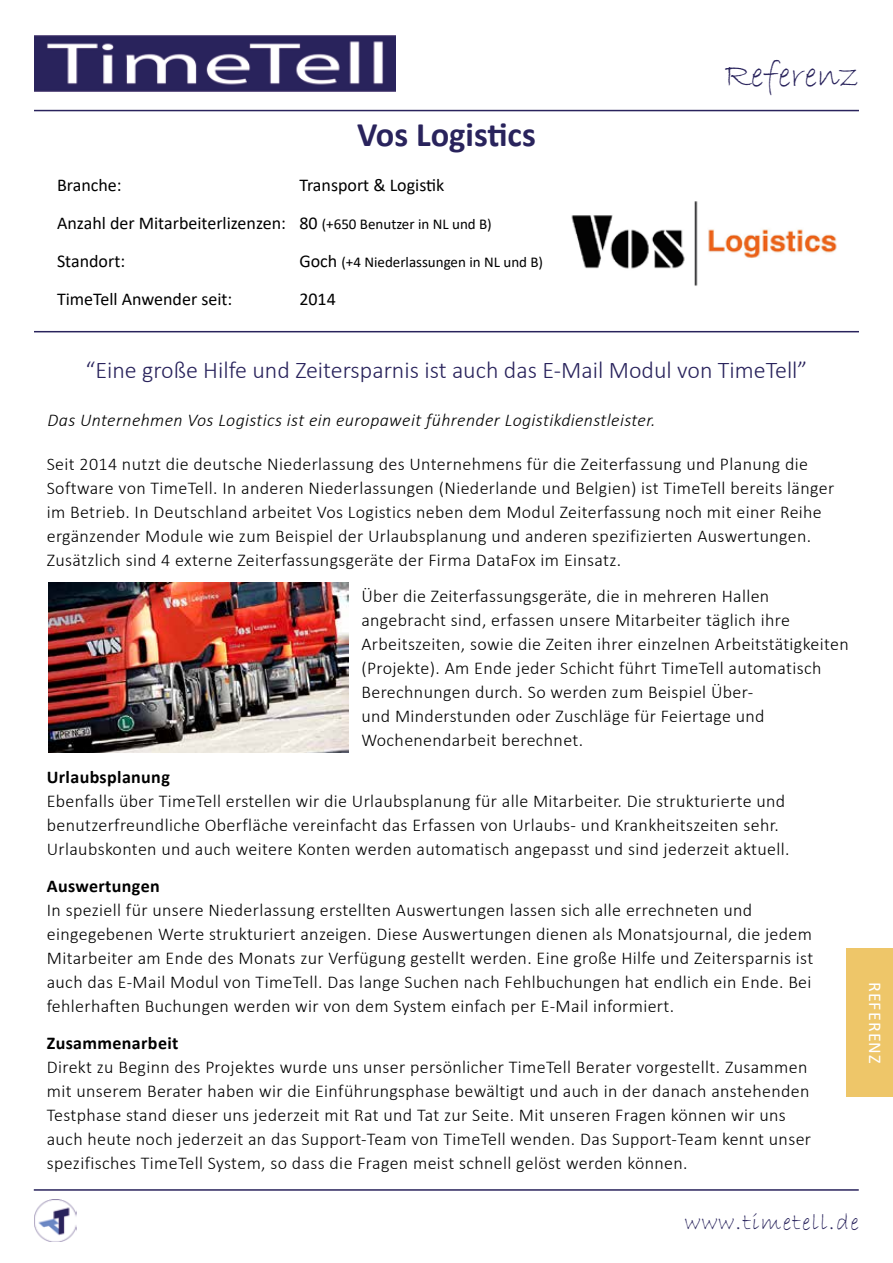
<style>
.page{position:relative;width:893px;height:1263px;background:#fff}
.page>*{position:absolute;margin:0;border:0;box-sizing:border-box;transform-origin:0 0}
.t1{font:36px "Bradley Hand ITC";color:#29235c}
.t2{font:700 34.5px "Calibri";color:#29235c}
.t3{font:300 24px "Calibri";color:#29235c}
.t4{font:24px "Bradley Hand ITC";letter-spacing:.05em;color:#29235c}
.t5{font:300 18px/24px "Calibri";letter-spacing:.02em;color:#000}
.t6{font:18px/38.2px "Calibri";color:#000}
.t7{font:italic 300 18px "Calibri";letter-spacing:.02em;color:#000}
.t8{font:700 18px "Calibri";letter-spacing:.02em;color:#000}
.t9{font:18px "Calibri";letter-spacing:.06em;color:#fff}
.t10{font:15px "Calibri";color:#000}
.s1{font-size:15px}
.s2{font-size:18px}
</style>
<div class="page">
<img style="left:34px;top:35px;width:361px;height:56px">
<hr style="left:34px;top:110px;width:825px;height:1px;background:#29235c">
<hr style="left:34px;top:1189px;width:825px;height:2px;background:#29235c">
<hr style="left:34px;top:331px;width:825px;height:1px;background:#29235c">
<div style="left:846px;top:948px;width:47px;height:149px;background:#eec669"></div>
<img style="left:34px;top:1199px;width:43px;height:43px">
<img style="left:571px;top:201px;width:266px;height:85px">
<img style="left:48px;top:583px;width:301px;height:170px">
<h2 class="t2" style="left:357px;top:110px;width:180px">Vos Logistics</h2>
<p class="t6" style="left:57px;top:165px;width:436px;text-indent:242px">Transport &amp; Logistik<br>Anzahl der Mitarbeiterlizenzen: 80 <span class="s1">(+650 Benutzer in NL und B)<br></span>Standort:</p>
<p class="t6" style="left:57px;top:165px;width:66px">Branche:</p>
<p class="t10" style="left:299px;top:252px;width:245px"><span class="s2">Goch</span> (+4 Niederlassungen in NL und B)</p>
<p class="t6" style="left:57px;top:280px;width:177px">TimeTell Anwender seit:</p>
<p class="t6" style="left:299px;top:280px;width:38px">2014</p>
<h1 class="t1" style="left:724px;top:52px;width:136px">Referenz</h1>
<h3 class="t3" style="left:86px;top:355px;width:723px">“Eine große Hilfe und Zeitersparnis ist auch das E-Mail Modul von TimeTell”</h3>
<p class="t7" style="left:48px;top:409px;width:609px">Das Unternehmen Vos Logistics ist ein europaweit führender Logistikdienstleister.</p>
<p class="t5" style="left:47px;top:451px;width:789px">Seit 2014 nutzt die deutsche Niederlassung des Unternehmens für die Zeiterfassung und Planung die Software von TimeTell. In anderen Niederlassungen (Niederlande und Belgien) ist TimeTell bereits länger im Betrieb. In Deutschland arbeitet Vos Logistics neben dem Modul Zeiterfassung noch mit einer Reihe ergänzender Module wie zum Beispiel der Urlaubsplanung und anderen spezifizierten Auswertungen.<br>Zusätzlich sind 4 externe Zeiterfassungsgeräte der Firma DataFox im Einsatz.</p>
<p class="t5" style="left:361px;top:584px;width:489px">Über die Zeiterfassungsgeräte, die in mehreren Hallen angebracht sind, erfassen unsere Mitarbeiter täglich ihre Arbeitszeiten, sowie die Zeiten ihrer einzelnen Arbeitstätigkeiten (Projekte). Am Ende jeder Schicht führt TimeTell automatisch Berechnungen durch. So werden zum Beispiel Über-<br>und Minderstunden oder Zuschläge für Feiertage und Wochenendarbeit berechnet.</p>
<p class="t8" style="left:47px;top:764px;width:125px">Urlaubsplanung</p>
<p class="t5" style="left:47px;top:789px;width:744px">Ebenfalls über TimeTell erstellen wir die Urlaubsplanung für alle Mitarbeiter. Die strukturierte und benutzerfreundliche Oberfläche vereinfacht das Erfassen von Urlaubs- und Krankheitszeiten sehr.<br>Urlaubskonten und auch weitere Konten werden automatisch angepasst und sind jederzeit aktuell.</p>
<p class="t8" style="left:47px;top:873px;width:114px">Auswertungen</p>
<p class="t5" style="left:47px;top:898px;width:768px">In speziell für unsere Niederlassung erstellten Auswertungen lassen sich alle errechneten und eingegebenen Werte strukturiert anzeigen. Diese Auswertungen dienen als Monatsjournal, die jedem Mitarbeiter am Ende des Monats zur Verfügung gestellt werden. Eine große Hilfe und Zeitersparnis ist auch das E-Mail Modul von TimeTell. Das lange Suchen nach Fehlbuchungen hat endlich ein Ende. Bei fehlerhaften Buchungen werden wir von dem System einfach per E-Mail informiert.</p>
<p class="t8" style="left:47px;top:1030px;width:133px">Zusammenarbeit</p>
<p class="t5" style="left:47px;top:1054px;width:766px">Direkt zu Beginn des Projektes wurde uns unser persönlicher TimeTell Berater vorgestellt. Zusammen mit unserem Berater haben wir die Einführungsphase bewältigt und auch in der danach anstehenden Testphase stand dieser uns jederzeit mit Rat und Tat zur Seite. Mit unseren Fragen können wir uns auch heute noch jederzeit an das Support-Team von TimeTell wenden. Das Support-Team kennt unser spezifisches TimeTell System, so dass die Fragen meist schnell gelöst werden können.</p>
<p class="t9" style="left:888px;top:982px;width:83px;rotate:90deg">REFERENZ</p>
<h3 class="t4" style="left:685px;top:1207px;width:176px">www.timetell.de</h3>
</div>
